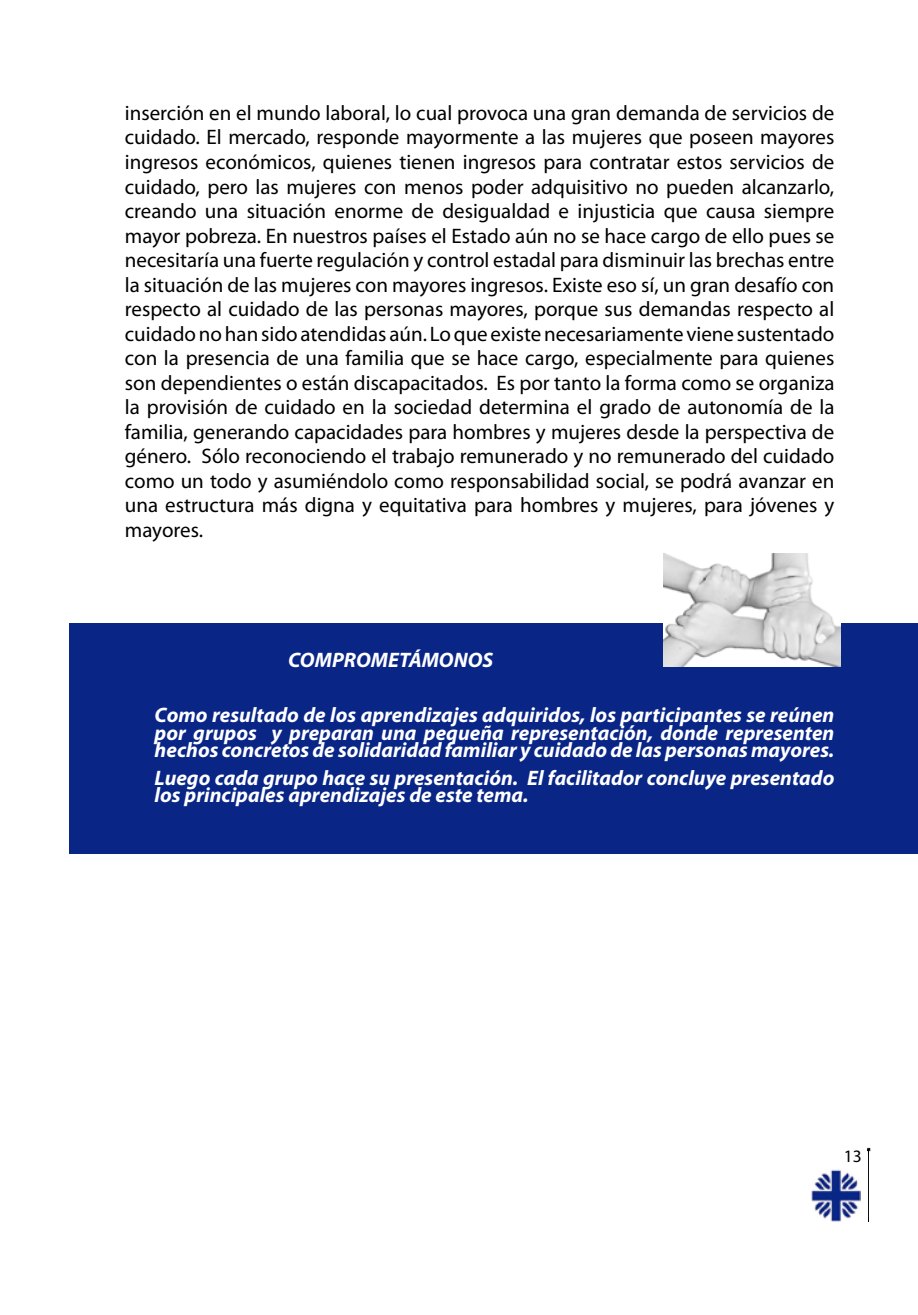
<style>
.page{position:relative;width:918px;height:1315px;background:#fff}
.page>*{position:absolute;margin:0;border:0;box-sizing:border-box;transform-origin:0 0}
.t1{font:21px/24.5px "Myriad Pro";color:#000;text-align:justify}
.t2{font:italic 700 21px/17.5px "Myriad Pro";color:#fff;text-align:justify}
.t3{font:17.5px "Myriad Pro";color:#000}
</style>
<div class="page">
<div style="left:865px;top:1146px;width:7px;height:76px;background:#000;opacity:.75"></div>
<div style="left:69px;top:623px;width:849px;height:231px;background:#092687"></div>
<img style="left:811px;top:1169px;width:49px;height:53px">
<img style="left:663px;top:554px;width:177px;height:113px">
<p class="t1" style="left:125px;top:100px;width:711px">inserción en el mundo laboral, lo cual provoca una gran demanda de servicios de cuidado. El mercado, responde mayormente a las mujeres que poseen mayores ingresos económicos, quienes tienen ingresos para contratar estos servicios de cuidado, pero las mujeres con menos poder adquisitivo no pueden alcanzarlo, creando una situación enorme de desigualdad e injusticia que causa siempre mayor pobreza. En nuestros países el Estado aún no se hace cargo de ello pues se necesitaría una fuerte regulación y control estadal para disminuir las brechas entre la situación de las mujeres con mayores ingresos. Existe eso sí, un gran desafío con respecto al cuidado de las personas mayores, porque sus demandas respecto al cuidado no han sido atendidas aún. Lo que existe necesariamente viene sustentado con la presencia de una familia que se hace cargo, especialmente para quienes son dependientes o están discapacitados. Es por tanto la forma como se organiza la provisión de cuidado en la sociedad determina el grado de autonomía de la familia, generando capacidades para hombres y mujeres desde la perspectiva de género. Sólo reconociendo el trabajo remunerado y no remunerado del cuidado como un todo y asumiéndolo como responsabilidad social, se podrá avanzar en una estructura más digna y equitativa para hombres y mujeres, para jóvenes y mayores.</p>
<p class="t2" style="left:288px;top:651px;width:206px">COMPROMETÁMONOS</p>
<p class="t2" style="left:155px;top:706px;width:681px">Como resultado de los aprendizajes adquiridos, los participantes se reúnen por grupos y preparan una pequeña representación, donde representen hechos concretos de solidaridad familiar y cuidado de las personas mayores.</p>
<p class="t2" style="left:155px;top:768px;width:681px">Luego cada grupo hace su presentación. El facilitador concluye presentado los principales aprendizajes de este tema.</p>
<p class="t3" style="left:844px;top:1145px;width:19px">13</p>
</div>
